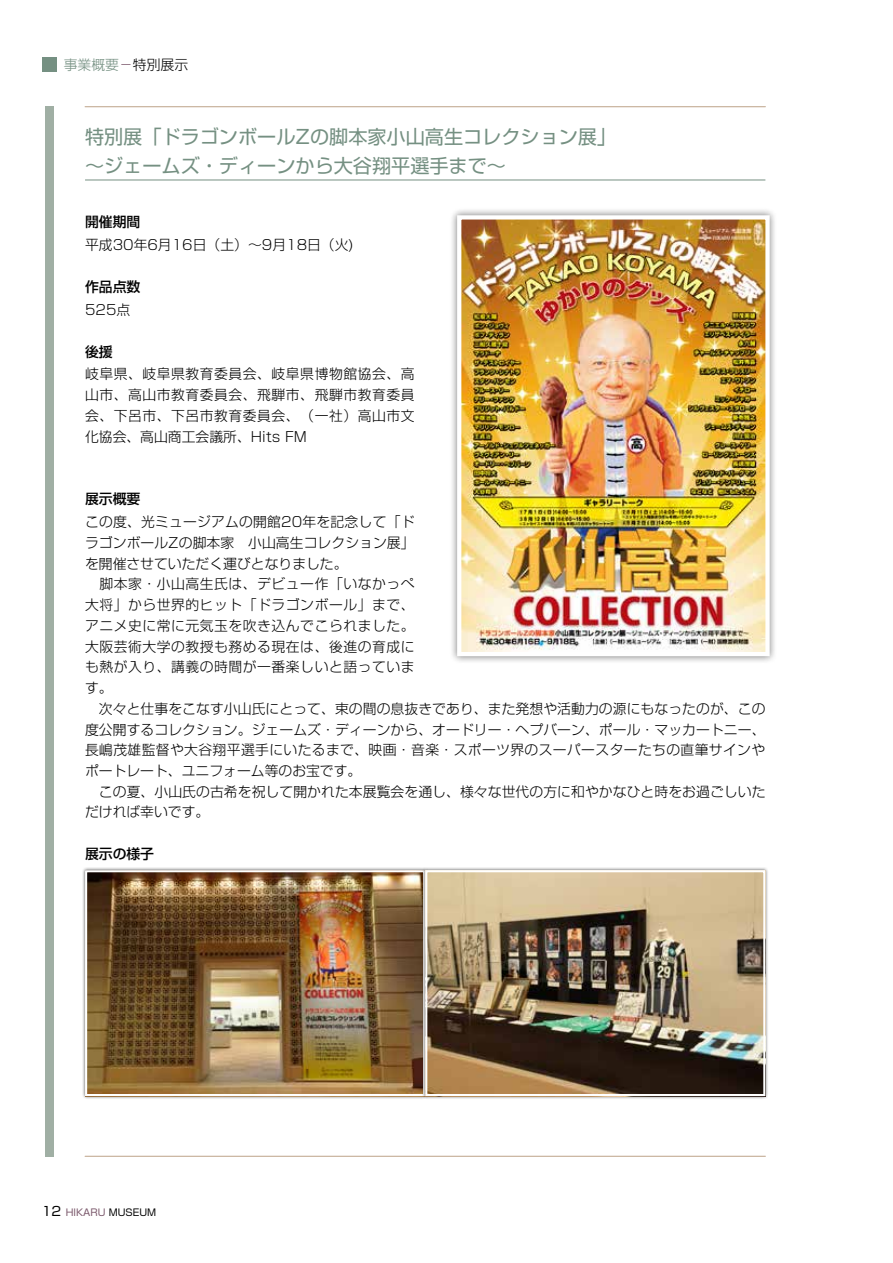
<style>
.page{position:relative;width:893px;height:1263px;background:#fff}
.page>*{position:absolute;margin:0;border:0;box-sizing:border-box;transform-origin:0 0}
.t1{font:19.2px/28.7px "Shin Go Pr 6 N";color:#759082}
.t2{font:300 13.8px/20.7px "Shin Go Pr 6";letter-spacing:.005em;color:#000;text-align:justify}
.t3{font:500 13.8px "Shin Go Pr 6";color:#000}
.t4{font:300 13.8px "UD Shin Go Pro";color:#759082}
.t5{font:9.6px "Shin Go Pr 6";color:#7a576a}
.s1{color:#7a576a}
.s2{color:#000}
.s3{font-size:12.75px;color:#000}
</style>
<div class="page">
<div style="left:45px;top:106px;width:9px;height:1051px;background:#a0afa4"></div>
<hr style="left:85px;top:106px;width:680px;height:1px;background:#bda389">
<hr style="left:85px;top:1156px;width:680px;height:1px;background:#bda389">
<div style="left:43px;top:57px;width:14px;height:15px;background:#759082"></div>
<hr style="left:85px;top:180px;width:680px;height:1px;background:#759082">
<div style="left:82px;top:867px;width:346px;height:233px;background:#000;opacity:.75"></div>
<img style="left:88px;top:873px;width:334px;height:220px">
<div style="left:85px;top:870px;width:340px;height:226px;border:2px solid #fff"></div>
<div style="left:422px;top:867px;width:347px;height:233px;background:#000;opacity:.75"></div>
<div style="left:425px;top:870px;width:340px;height:226px;border:2px solid #fff"></div>
<div style="left:449px;top:208px;width:328px;height:456px;background:#000;opacity:.5"></div>
<img style="left:462px;top:220px;width:303px;height:431px">
<div style="left:457px;top:215px;width:313px;height:441px;border:4px solid #fff"></div>
<p class="t4" style="left:64px;top:53px;width:126px">事業概要<span class="s1">－</span><span class="s2">特別展示</span></p>
<h1 class="t1" style="left:85px;top:121px;width:533px">特別展「ドラゴンボールZの脚本家小山高生コレクション展」～ジェームズ・ディーンから大谷翔平選手まで～</h1>
<p class="t3" style="left:85px;top:210px;width:57px">開催期間</p>
<p class="t2" style="left:85px;top:233px;width:270px">平成30年6月16日（土）～9月18日（火)</p>
<p class="t3" style="left:85px;top:275px;width:57px">作品点数</p>
<p class="t2" style="left:85px;top:298px;width:47px">525点</p>
<p class="t3" style="left:85px;top:340px;width:29px">後援</p>
<p class="t2" style="left:85px;top:363px;width:331px">岐阜県、岐阜県教育委員会、岐阜県博物館協会、高山市、高山市教育委員会、飛騨市、飛騨市教育委員会、下呂市、下呂市教育委員会、（一社）高山市文化協会、高山商工会議所、Hits FM</p>
<p class="t3" style="left:85px;top:488px;width:57px">展示概要</p>
<p class="t2" style="left:85px;top:510px;width:682px;text-align:left">この度、光ミュージアムの開館20年を記念して「ド<br>ラゴンボールZの脚本家　小山高生コレクション展」<br>を開催させていただく運びとなりました。<br>　脚本家・小山高生氏は、デビュー作「いなかっぺ<br>大将」から世界的ヒット「ドラゴンボール」まで、<br>アニメ史に常に元気玉を吹き込んでこられました。<br>大阪芸術大学の教授も務める現在は、後進の育成に<br>も熱が入り、講義の時間が一番楽しいと語っていま<br>す。<br>　次々と仕事をこなす小山氏にとって、束の間の息抜きであり、また発想や活動力の源にもなったのが、この度公開するコレクション。ジェームズ・ディーンから、オードリー・ヘプバーン、ポール・マッカートニー、長嶋茂雄監督や大谷翔平選手にいたるまで、映画・音楽・スポーツ界のスーパースターたちの直筆サインやポートレート、ユニフォーム等のお宝です。<br>　この夏、小山氏の古希を祝して開かれた本展覧会を通し、様々な世代の方に和やかなひと時をお過ごしいただければ幸いです。</p>
<p class="t3" style="left:85px;top:843px;width:71px">展示の様子</p>
<p class="t5" style="left:42px;top:1204px;width:116px"><span class="s3">12</span> HIKARU <span class="s2">MUSEUM</span></p>
</div>
